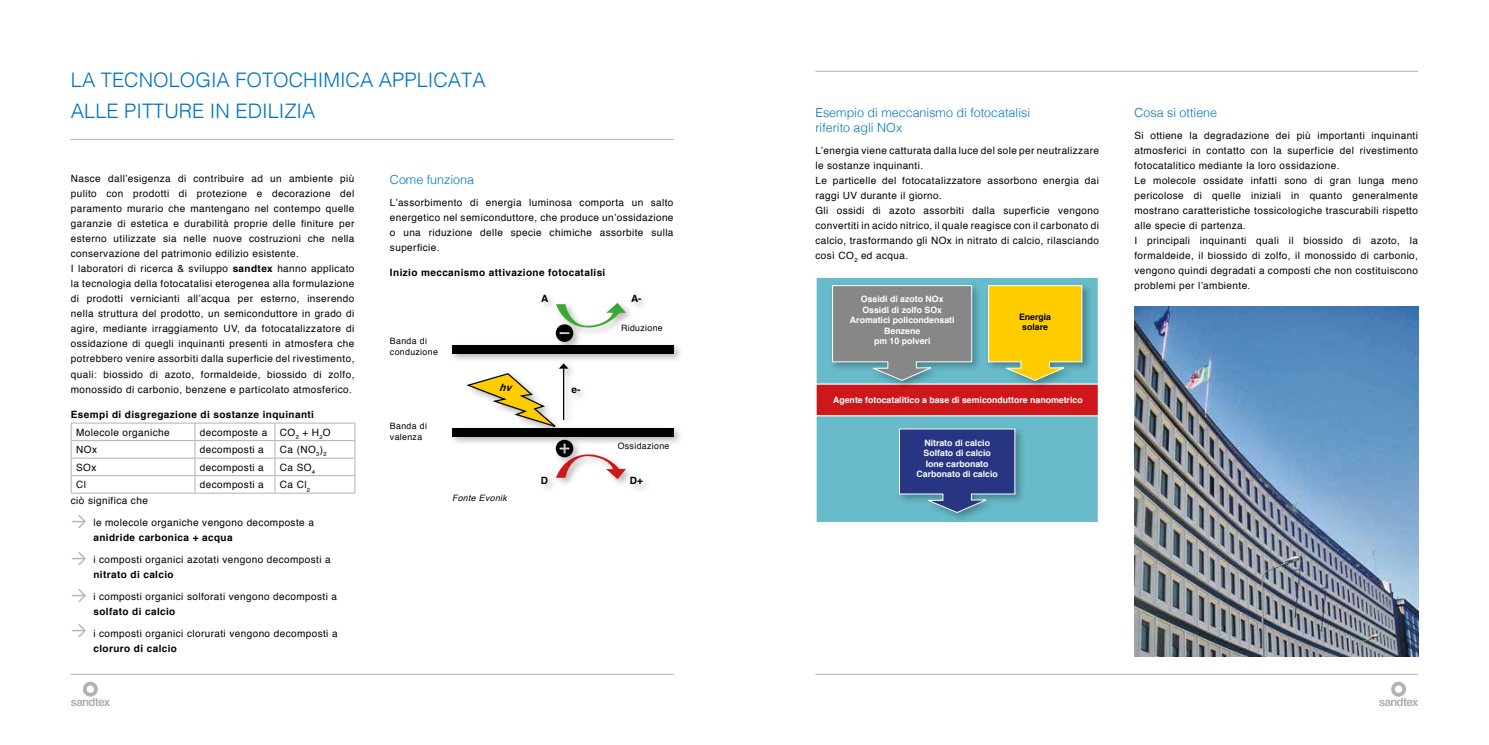
<style>
.page{position:relative;width:1489px;height:745px;background:#fff}
.page>*{position:absolute;margin:0;border:0;box-sizing:border-box;transform-origin:0 0}
.t1{font:300 20px/31.2px "Helvetica";color:#0075bf}
.t2{font:300 12.5px/15px "Helvetica";color:#0075bf}
.t3{font:10px/15px "Helvetica";letter-spacing:.04em;color:#000}
.t4{font:700 10px "Helvetica";letter-spacing:.04em;color:#000}
.t5{font:italic 700 10px "Helvetica";color:#000}
.t6{font:700 8.75px/10.5px "Helvetica";color:#fff;text-align:center}
.t7{font:8.75px/11.2px "Helvetica";letter-spacing:.04em;color:#000}
.t8{font:700 8.75px/10.5px "Helvetica";color:#000;text-align:center}
.t9{font:italic 8.75px "Helvetica";letter-spacing:.04em;color:#000}
.s1{font-weight:700}
</style>
<div class="page">
<hr style="left:71px;top:139px;width:602px;height:1px;background:#b3b2b2">
<hr style="left:71px;top:422px;width:124px;height:1px;background:#b3b2b2">
<hr style="left:195px;top:422px;width:80px;height:1px;background:#b3b2b2">
<hr style="left:275px;top:422px;width:80px;height:1px;background:#b3b2b2">
<hr style="left:71px;top:440px;width:124px;height:1px;background:#b3b2b2">
<hr style="left:195px;top:440px;width:80px;height:1px;background:#b3b2b2">
<hr style="left:275px;top:440px;width:80px;height:1px;background:#b3b2b2">
<hr style="left:71px;top:457px;width:124px;height:1px;background:#b3b2b2">
<hr style="left:195px;top:457px;width:80px;height:1px;background:#b3b2b2">
<hr style="left:275px;top:457px;width:80px;height:1px;background:#b3b2b2">
<hr style="left:71px;top:475px;width:124px;height:1px;background:#b3b2b2">
<svg style="left:71px;top:423px;width:1px;height:69px"></svg>
<hr style="left:195px;top:475px;width:80px;height:1px;background:#b3b2b2">
<svg style="left:195px;top:423px;width:1px;height:69px"></svg>
<hr style="left:275px;top:475px;width:80px;height:1px;background:#b3b2b2">
<svg style="left:274px;top:423px;width:1px;height:69px"></svg>
<svg style="left:354px;top:423px;width:1px;height:69px"></svg>
<hr style="left:71px;top:492px;width:124px;height:1px;background:#b3b2b2">
<hr style="left:195px;top:492px;width:80px;height:1px;background:#b3b2b2">
<hr style="left:275px;top:492px;width:80px;height:1px;background:#b3b2b2">
<div style="left:448px;top:292px;width:235px;height:202px;background:#000;opacity:.3"></div>
<div style="left:452px;top:345px;width:221px;height:8px;background:#000"></div>
<div style="left:452px;top:427px;width:221px;height:9px;background:#000"></div>
<svg style="left:464px;top:363px;width:104px;height:65px"></svg>
<svg style="left:556px;top:439px;width:70px;height:40px"></svg>
<svg style="left:556px;top:302px;width:70px;height:39px"></svg>
<div style="left:816px;top:277px;width:282px;height:245px;background:#67bbca"></div>
<div style="left:815px;top:276px;width:283px;height:247px;border:1px solid #fff"></div>
<svg style="left:816px;top:284px;width:282px;height:132px"></svg>
<div style="left:895px;top:425px;width:130px;height:97px;background:#000;opacity:.3"></div>
<svg style="left:898px;top:428px;width:117px;height:85px;background:#3a5191"></svg>
<img style="left:1134px;top:306px;width:283px;height:350px">
<hr style="left:815px;top:673px;width:602px;height:1px;background:#b3b2b2">
<hr style="left:71px;top:673px;width:602px;height:1px;background:#b3b2b2">
<svg style="left:1379px;top:681px;width:38px;height:24px"></svg>
<svg style="left:71px;top:681px;width:39px;height:24px"></svg>
<hr style="left:815px;top:71px;width:602px;height:1px;background:#b3b2b2">
<h1 class="t1" style="left:71px;top:62px;width:416px">LA TECNOLOGIA FOTOCHIMICA APPLICATA<br>ALLE PITTURE IN EDILIZIA</h1>
<p class="t3" style="left:71px;top:171px;width:285px">Nasce dall’esigenza di contribuire ad un ambiente più pulito con prodotti di protezione e decorazione del paramento murario che mantengano nel contempo quelle garanzie di estetica e durabilità proprie delle finiture per esterno utilizzate sia nelle nuove costruzioni che nella conservazione del patrimonio edilizio esistente.<br>I laboratori di ricerca &amp; sviluppo <span class="s1">sandtex</span> hanno applicato la tecnologia della fotocatalisi eterogenea alla formulazione di prodotti vernicianti all’acqua per esterno, inserendo nella struttura del prodotto, un semiconduttore in grado di agire, mediante irraggiamento UV, da fotocatalizzatore di ossidazione di quegli inquinanti presenti in atmosfera che potrebbero venire assorbiti dalla superficie del rivestimento, quali: biossido di azoto, formaldeide, biossido di zolfo, monossido di carbonio, benzene e particolato atmosferico.</p>
<p class="t2" style="left:390px;top:171px;width:86px">Come funziona</p>
<p class="t3" style="left:390px;top:195px;width:285px;text-align:justify">L’assorbimento di energia luminosa comporta un salto energetico nel semiconduttore, che produce un’ossidazione o una riduzione delle specie chimiche assorbite sulla superficie.</p>
<p class="t4" style="left:390px;top:264px;width:217px">Inizio meccanismo attivazione fotocatalisi</p>
<p class="t4" style="left:541px;top:290px;width:9px">A</p>
<p class="t4" style="left:631px;top:290px;width:12px">A-</p>
<p class="t7" style="left:621px;top:322px;width:43px">Riduzione</p>
<p class="t7" style="left:390px;top:335px;width:49px">Banda di conduzione</p>
<p class="t5" style="left:499px;top:379px;width:19px">hv</p>
<p class="t4" style="left:571px;top:381px;width:10px">e-</p>
<p class="t4" style="left:71px;top:406px;width:245px">Esempi di disgregazione di sostanze inquinanti</p>
<p class="t3" style="left:76px;top:424px;width:95px">Molecole organiche</p>
<p class="t3" style="left:200px;top:424px;width:69px">decomposte a</p>
<p class="t3" style="left:280px;top:424px;width:52px">CO<sub>2</sub> + H<sub>2</sub>O</p>
<p class="t3" style="left:76px;top:442px;width:22px">NOx</p>
<p class="t3" style="left:200px;top:442px;width:65px">decomposti a</p>
<p class="t3" style="left:280px;top:442px;width:48px">Ca (NO<sub>3</sub>)<sub>2</sub></p>
<p class="t3" style="left:76px;top:459px;width:22px">SOx</p>
<p class="t3" style="left:200px;top:459px;width:65px">decomposti a</p>
<p class="t3" style="left:280px;top:459px;width:37px">Ca SO<sub>4</sub></p>
<p class="t3" style="left:76px;top:477px;width:11px">Cl</p>
<p class="t3" style="left:200px;top:477px;width:65px">decomposti a</p>
<p class="t3" style="left:280px;top:477px;width:32px">Ca Cl<sub>2</sub></p>
<p class="t3" style="left:71px;top:492px;width:78px">ciò significa che</p>
<p class="t3" style="left:93px;top:514px;width:222px">le molecole organiche vengono decomposte a</p>
<p class="t4" style="left:93px;top:528px;width:141px">anidride carbonica + acqua</p>
<p class="t3" style="left:93px;top:551px;width:239px">i composti organici azotati vengono decomposti a</p>
<p class="t4" style="left:93px;top:565px;width:82px">nitrato di calcio</p>
<p class="t3" style="left:93px;top:588px;width:245px">i composti organici solforati vengono decomposti a</p>
<p class="t4" style="left:93px;top:603px;width:83px">solfato di calcio</p>
<p class="t3" style="left:93px;top:626px;width:246px">i composti organici clorurati vengono decomposti a</p>
<p class="t4" style="left:93px;top:640px;width:85px">cloruro di calcio</p>
<p class="t7" style="left:390px;top:420px;width:38px">Banda di valenza</p>
<p class="t9" style="left:452px;top:491px;width:56px">Fonte Evonik</p>
<p class="t7" style="left:617px;top:440px;width:53px">Ossidazione</p>
<p class="t4" style="left:541px;top:472px;width:9px">D</p>
<p class="t4" style="left:629px;top:472px;width:15px">D+</p>
<p class="t2" style="left:815px;top:104px;width:216px">Esempio di meccanismo di fotocatalisi riferito agli NOx</p>
<p class="t3" style="left:815px;top:143px;width:285px">L’energia viene catturata dalla luce del sole per neutralizzare le sostanze inquinanti.<br>Le particelle del fotocatalizzatore assorbono energia dai raggi UV durante il giorno.<br>Gli ossidi di azoto assorbiti dalla superficie vengono convertiti in acido nitrico, il quale reagisce con il carbonato di calcio, trasformando gli NOx in nitrato di calcio, rilasciando così CO<sub>2</sub> ed acqua.</p>
<p class="t6" style="left:850px;top:294px;width:106px">Ossidi di azoto NOx<br>Ossidi di zolfo SOx<br>Aromatici policondensati<br>Benzene<br>pm 10 polveri</p>
<p class="t8" style="left:1018px;top:311px;width:34px">Energia solare</p>
<p class="t6" style="left:833px;top:394px;width:251px">Agente fotocatalitico a base di semiconduttore nanometrico</p>
<p class="t6" style="left:916px;top:437px;width:83px">Nitrato di calcio<br>Solfato di calcio<br>Ione carbonato<br>Carbonato di calcio</p>
<p class="t2" style="left:1134px;top:104px;width:84px">Cosa si ottiene</p>
<p class="t3" style="left:1134px;top:128px;width:285px">Si ottiene la degradazione dei più importanti inquinanti atmosferici in contatto con la superficie del rivestimento fotocatalitico mediante la loro ossidazione.<br>Le molecole ossidate infatti sono di gran lunga meno pericolose di quelle iniziali in quanto generalmente mostrano caratteristiche tossicologiche trascurabili rispetto alle specie di partenza.<br>I principali inquinanti quali il biossido di azoto, la formaldeide, il biossido di zolfo, il monossido di carbonio, vengono quindi degradati a composti che non costituiscono problemi per l’ambiente.</p>
</div>
